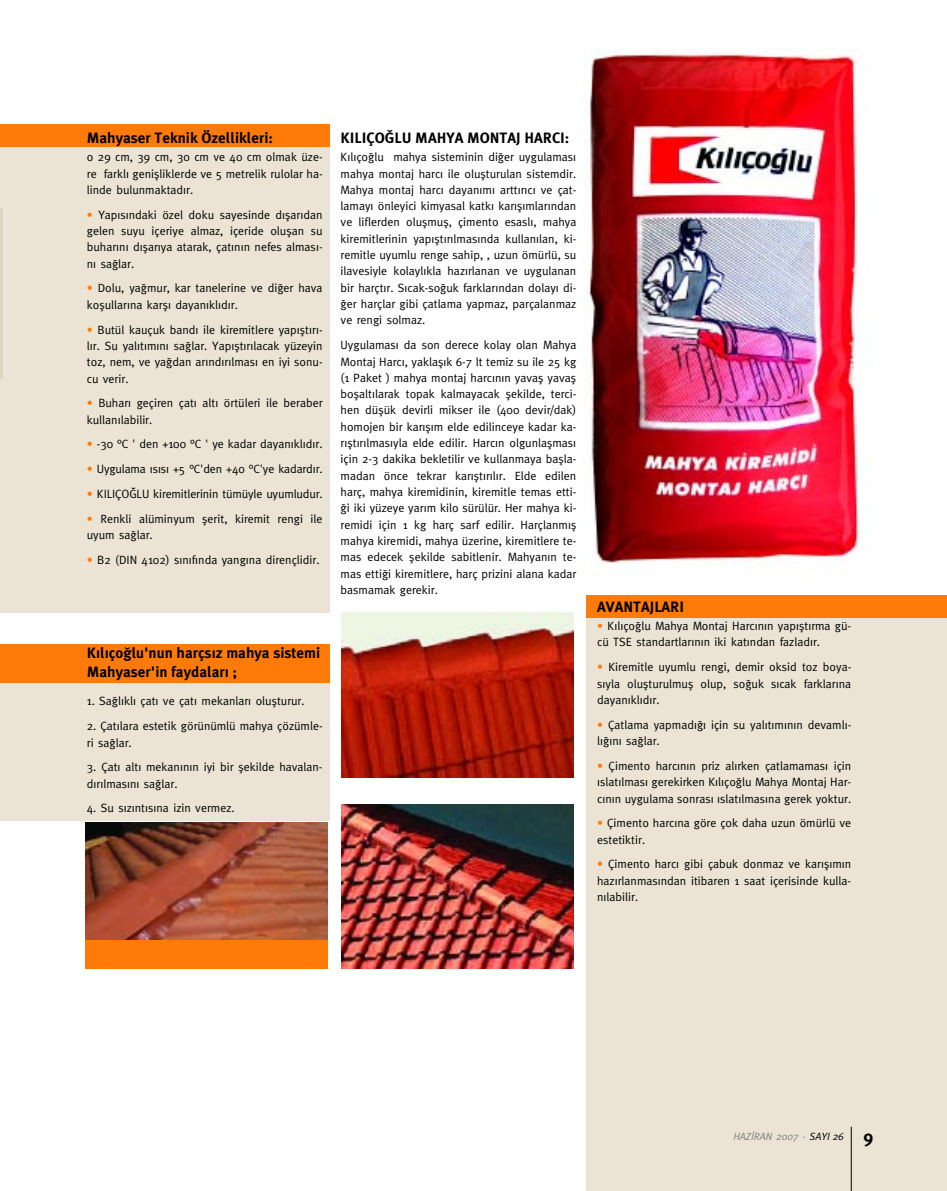
<style>
.page{position:relative;width:947px;height:1191px;background:#fff}
.page>*{position:absolute;margin:0;border:0;box-sizing:border-box;transform-origin:0 0}
.t1{font:15px/19.5px "Meta Plus Bold Roman Ti";color:#000}
.t2{font:12px/16.4px "Meta Regular Mas";color:#000;text-align:justify}
.t3{font:10.5px "Meta Italik Mas";color:#808080}
.s1{color:#ff7a08}
.s2{color:#000}
.s3{font-family:"Meta Plus Bold Roman Ti";font-size:18px;color:#000}
</style>
<div class="page">
<div style="left:0;top:124px;width:329px;height:488px;background:#ebe4d5"></div>
<div style="left:0;top:124px;width:329px;height:23px;background:#ff7a08"></div>
<div style="left:585px;top:595px;width:361px;height:596px;background:#ebe4d5"></div>
<div style="left:585px;top:595px;width:361px;height:23px;background:#ff7a08"></div>
<div style="left:0;top:644px;width:329px;height:177px;background:#ebe4d5"></div>
<div style="left:0;top:644px;width:329px;height:38px;background:#ff7a08"></div>
<hr style="left:850px;top:1126px;width:1px;height:65px;background:#000">
<hr style="left:0;top:208px;width:3px;height:170px;background:#dfd5bc">
<img style="left:583px;top:53px;width:288px;height:512px">
<img style="left:85px;top:822px;width:242px;height:118px">
<div style="left:85px;top:940px;width:242px;height:28px;background:#ff7a08"></div>
<img style="left:341px;top:613px;width:232px;height:164px">
<img style="left:341px;top:804px;width:232px;height:164px">
<p class="t1" style="left:87px;top:128px;width:188px">Mahyaser Teknik Özellikleri:</p>
<p class="t2" style="left:87px;top:149px;width:237px">o 29 cm, 39 cm, 30 cm ve 40 cm olmak üze&shy;re farkl› geniflliklerde ve 5 metrelik rulolar ha&shy;linde bulunmaktad›r.</p>
<p class="t2" style="left:87px;top:206px;width:237px"><span class="s1">•</span> Yap›s›ndaki özel doku sayesinde d›flar›dan gelen suyu içeriye almaz, içeride oluflan su buhar›n› d›flar›ya atarak, çat›n›n nefes almas›- n› sa¤lar.</p>
<p class="t2" style="left:87px;top:280px;width:237px"><span class="s1">•</span> Dolu, ya¤mur, kar tanelerine ve di¤er hava koflullar›na karfl› dayan›kl›d›r.</p>
<p class="t2" style="left:87px;top:321px;width:237px"><span class="s1">•</span> Butül kauçuk band› ile kiremitlere yap›flt›r›- l›r. Su yal›t›m›n› sa¤lar. Yap›flt›r›lacak yüzeyin toz, nem, ve ya¤dan ar›nd›r›lmas› en iyi sonu&shy;cu verir.</p>
<p class="t2" style="left:87px;top:395px;width:237px"><span class="s1">•</span> Buhar› geçiren çat› alt› örtüleri ile beraber kullan›labilir.</p>
<p class="t2" style="left:87px;top:436px;width:237px"><span class="s1">•</span> -30 °C ' den +100 °C ' ye kadar dayan›kl›d›r.</p>
<p class="t2" style="left:87px;top:461px;width:237px"><span class="s1">•</span> Uygulama ›s›s› +5 °C'den +40 °C'ye kadard›r.</p>
<p class="t2" style="left:87px;top:485px;width:237px"><span class="s1">•</span> KILIÇO⁄LU kiremitlerinin tümüyle uyumludur.</p>
<p class="t2" style="left:87px;top:510px;width:237px"><span class="s1">•</span> Renkli alüminyum flerit, kiremit rengi ile uyum sa¤lar.</p>
<p class="t2" style="left:87px;top:551px;width:234px"><span class="s1">•</span> B2 (DIN 4102) s›n›f›nda yang›na dirençlidir.</p>
<p class="t1" style="left:340px;top:128px;width:230px">KILIÇO⁄LU MAHYA MONTAJ HARCI:</p>
<p class="t2" style="left:340px;top:149px;width:237px">K›l›ço¤lu mahya sisteminin di¤er uygulamas› mahya montaj harc› ile oluflturulan sistemdir.<br>Mahya montaj harc› dayan›m› artt›r›c› ve çat&shy;lamay› önleyici kimyasal katk› kar›fl›mlar›ndan ve liflerden oluflmufl, çimento esasl›, mahya kiremitlerinin yap›flt›r›lmas›nda kullan›lan, ki&shy;remitle uyumlu renge sahip, , uzun ömürlü, su ilavesiyle kolayl›kla haz›rlanan ve uygulanan bir harçt›r. S›cak-so¤uk farklar›ndan dolay› di-¤er harçlar gibi çatlama yapmaz, parçalanmaz ve rengi solmaz.</p>
<p class="t2" style="left:340px;top:337px;width:237px">Uygulamas› da son derece kolay olan Mahya Montaj Harc›, yaklafl›k 6-7 lt temiz su ile 25 kg (1 Paket ) mahya montaj harc›n›n yavafl yavafl boflalt›larak topak kalmayacak flekilde, terci&shy;hen düflük devirli mikser ile (400 devir/dak) homojen bir kar›fl›m elde edilinceye kadar ka&shy;r›flt›r›lmas›yla elde edilir. Harc›n olgunlaflmas› için 2-3 dakika bekletilir ve kullanmaya baflla&shy;madan önce tekrar kar›flt›r›l›r. Elde edilen harç, mahya kiremidinin, kiremitle temas etti-¤i iki yüzeye yar›m kilo sürülür. Her mahya ki&shy;remidi için 1 kg harç sarf edilir. Harçlanm›fl mahya kiremidi, mahya üzerine, kiremitlere te&shy;mas edecek flekilde sabitlenir. Mahyan›n te&shy;mas etti¤i kiremitlere, harç prizini alana kadar basmamak gerekir.</p>
<p class="t1" style="left:87px;top:643px;width:235px">K›l›ço¤lu'nun harçs›z mahya sistemi<br>Mahyaser'in faydalar› ;</p>
<p class="t2" style="left:87px;top:693px;width:219px">1. Sa¤l›kl› çat› ve çat› mekanlar› oluflturur.</p>
<p class="t2" style="left:87px;top:717px;width:237px">2. Çat›lara estetik görünümlü mahya çözümle&shy;ri sa¤lar.</p>
<p class="t2" style="left:87px;top:759px;width:237px">3. Çat› alt› mekan›n›n iyi bir flekilde havalan&shy;d›r›lmas›n› sa¤lar.</p>
<p class="t2" style="left:87px;top:800px;width:149px">4. Su s›z›nt›s›na izin vermez.</p>
<p class="t1" style="left:597px;top:597px;width:88px">AVANTAJLARI</p>
<p class="t2" style="left:597px;top:617px;width:255px"><span class="s1">•</span> K›l›ço¤lu Mahya Montaj Harc›n›n yap›flt›rma gü&shy;cü TSE standartlar›n›n iki kat›ndan fazlad›r.</p>
<p class="t2" style="left:597px;top:659px;width:255px"><span class="s1">•</span> Kiremitle uyumlu rengi, demir oksid toz boya&shy;s›yla oluflturulmufl olup, so¤uk s›cak farklar›na dayan›kl›d›r.</p>
<p class="t2" style="left:597px;top:716px;width:255px"><span class="s1">•</span> Çatlama yapmad›¤› için su yal›t›m›n›n devaml›- l›¤›n› sa¤lar.</p>
<p class="t2" style="left:597px;top:757px;width:255px"><span class="s1">•</span> Çimento harc›n›n priz al›rken çatlamamas› için ›slat›lmas› gerekirken K›l›ço¤lu Mahya Montaj Har&shy;c›n›n uygulama sonras› ›slat›lmas›na gerek yoktur.</p>
<p class="t2" style="left:597px;top:815px;width:255px"><span class="s1">•</span> Çimento harc›na göre çok daha uzun ömürlü ve estetiktir.</p>
<p class="t2" style="left:597px;top:856px;width:255px"><span class="s1">•</span> Çimento harc› gibi çabuk donmaz ve kar›fl›m›n haz›rlanmas›ndan itibaren 1 saat içerisinde kulla&shy;n›labilir.</p>
<p class="t3" style="left:733px;top:1129px;width:142px">HAZ‹RAN 2007 - <span class="s2">SAYI 26</span> <span class="s3">9</span></p>
</div>
